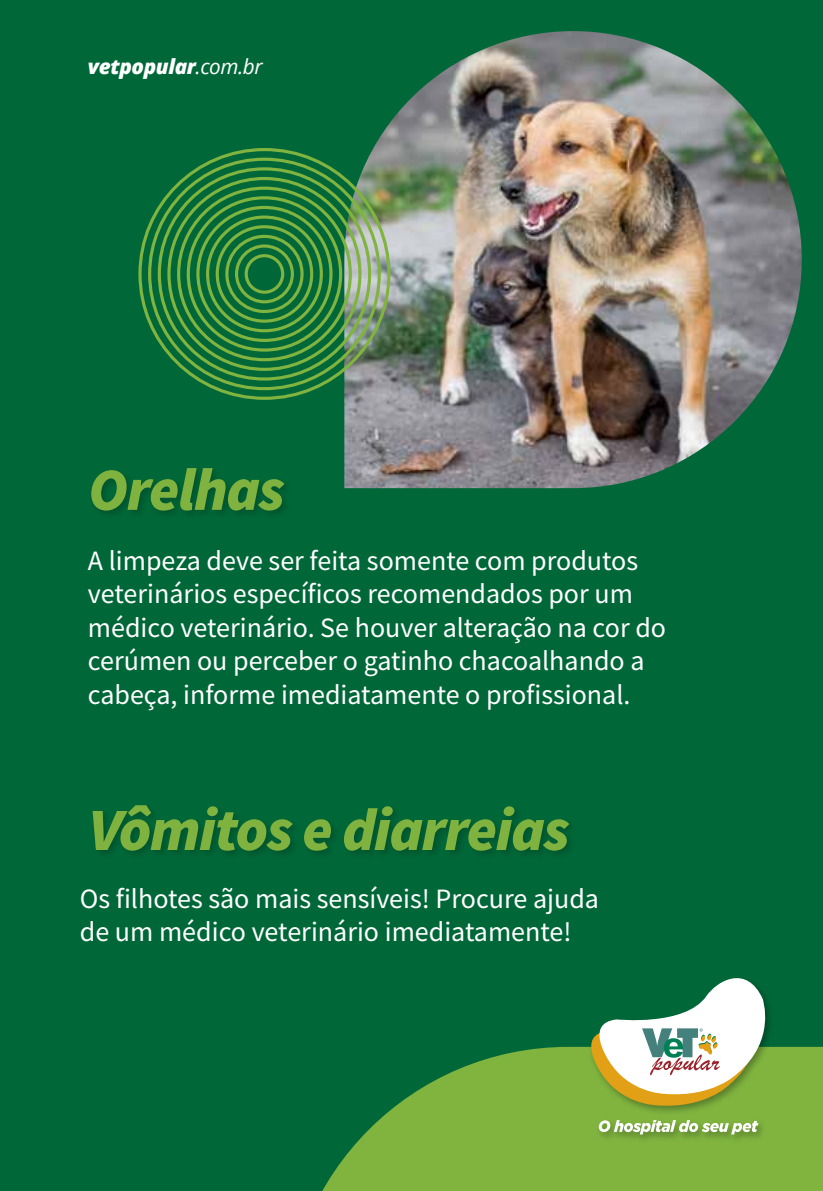
<style>
.page{position:relative;width:823px;height:1191px;background:#fff}
.page>*{position:absolute;margin:0;border:0;box-sizing:border-box;transform-origin:0 0}
.t1{font:italic 900 60px "Source Sans Pro";letter-spacing:-.02em;color:#80b23f}
.t2{font:28px/33.6px "Source Sans Pro";color:#fff}
.t3{font:italic 800 20.6px "Open Sans";letter-spacing:-.02em;color:#fff}
.s1{font-weight:400}
</style>
<div class="page">
<div style="left:0;top:0;width:822px;height:1191px;background:#006838"></div>
<svg style="left:322px;top:1046px;width:500px;height:145px;fill:#80b43f"></svg>
<img style="left:344px;top:31px;width:457px;height:457px">
<div style="left:186px;top:196px;width:156px;height:156px;border:3px solid #80b33f;border-radius:50%"></div>
<div style="left:196px;top:206px;width:136px;height:136px;border:3px solid #80b33f;border-radius:50%"></div>
<div style="left:206px;top:215px;width:117px;height:117px;border:3px solid #80b33f;border-radius:50%"></div>
<div style="left:215px;top:225px;width:98px;height:98px;border:3px solid #80b33f;border-radius:50%"></div>
<div style="left:225px;top:235px;width:78px;height:78px;border:3px solid #80b33f;border-radius:50%"></div>
<div style="left:235px;top:244px;width:59px;height:59px;border:3px solid #80b33f;border-radius:50%"></div>
<div style="left:244px;top:254px;width:40px;height:40px;border:3px solid #80b33f;border-radius:50%"></div>
<img style="left:585px;top:1109px;width:191px;height:37px">
<svg style="left:575px;top:978px;width:201px;height:131px"></svg>
<svg style="left:598px;top:1120px;width:160px;height:14px"></svg>
<p class="t3" style="left:88px;top:50px;width:176px">vetpopular<span class="s1">.com.br</span></p>
<h1 class="t1" style="left:88px;top:448px;width:198px">Orelhas</h1>
<p class="t2" style="left:88px;top:543px;width:579px">A limpeza deve ser feita somente com produtos veterinários específicos recomendados por um médico veterinário. Se houver alteração na cor do cerúmen ou perceber o gatinho chacoalhando a cabeça, informe imediatamente o profissional.</p>
<h1 class="t1" style="left:88px;top:788px;width:482px">Vômitos e diarreias</h1>
<p class="t2" style="left:80px;top:881px;width:520px">Os filhotes são mais sensíveis! Procure ajuda de um médico veterinário imediatamente!</p>
</div>
